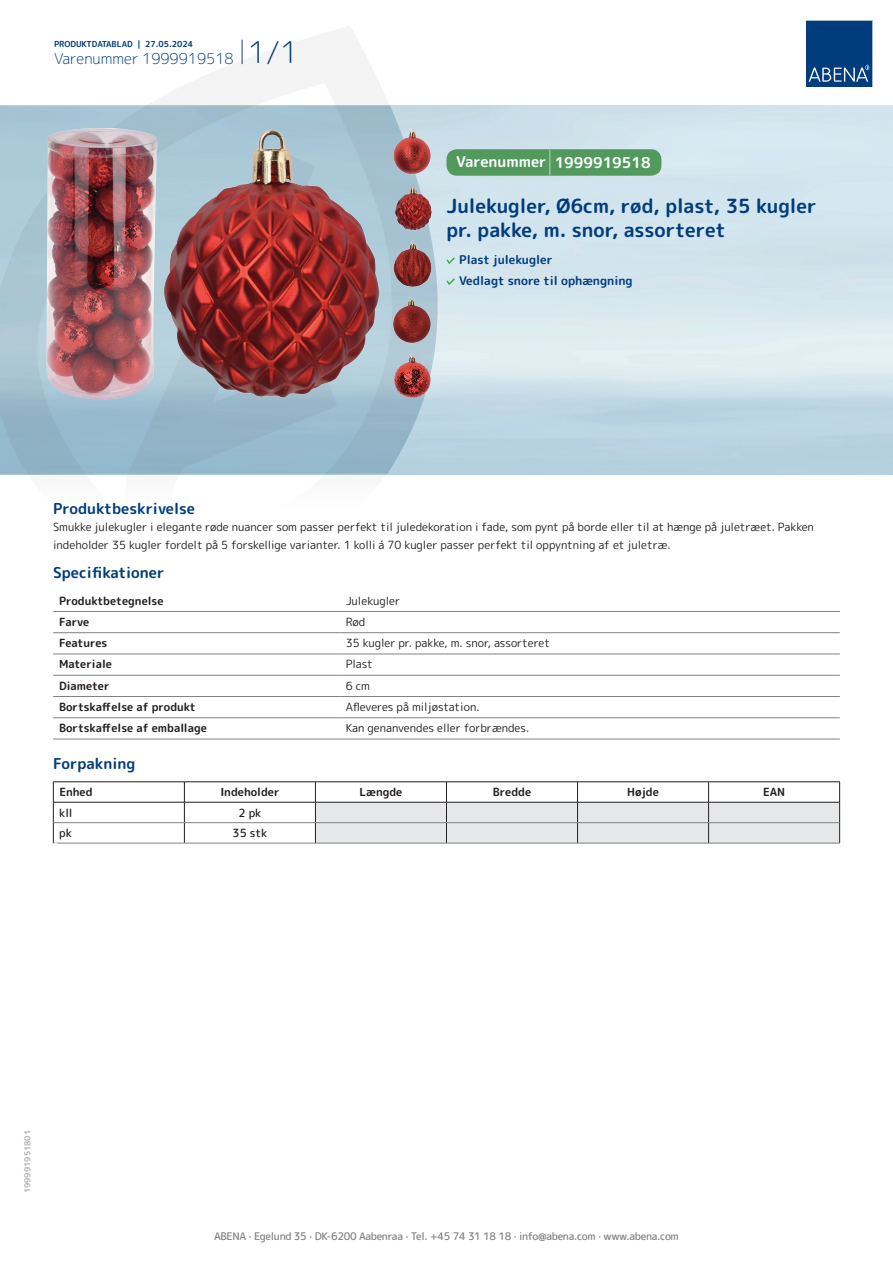
<style>
.page{position:relative;width:893px;height:1263px;background:#fff}
.page>*{position:absolute;margin:0;border:0;box-sizing:border-box;transform-origin:0 0}
.t1{font:700 19.5px/24px "Rounded Mplus 1 c";color:#013d7d}
.t2{font:700 15px "Rounded Mplus 1 c";color:#013d7d}
.t3{font:300 15px "Rounded Mplus 1 c";color:#013d7d}
.t4{font:700 15px "Rounded Mplus 1 c";color:#fff}
.t5{font:700 12px/21px "Rounded Mplus 1 c";color:#013d7d}
.t6{font:11.25px/18px "Rounded Mplus 1 c";color:#231f20}
.t7{font:700 11.25px "Rounded Mplus 1 c";color:#231f20}
.t8{font:500 11.25px "Rounded Mplus 1 c";color:#231f20}
.t9{font:500 10.5px "Rounded Mplus 1 c";letter-spacing:-.03em;color:#808285}
.t10{font:700 10.5px "Rounded Mplus 1 c";color:#fff}
.t11{font:700 8.25px "Rounded Mplus 1 c";color:#013d7d}
.t12{font:700 8.25px "Rounded Mplus 1 c";color:#b2b3b7}
.s1{font-size:30px}
.s2{font-size:25.5px}
</style>
<div class="page">
<svg style="left:0;top:26px;width:439px;height:449px"></svg>
<svg style="left:0;top:106px;width:438px;height:368px;background:#9fbecf"></svg>
<svg style="left:242px;top:40px;width:1px;height:24px"></svg>
<svg style="left:806px;top:20px;width:67px;height:67px;background:#144b86"></svg>
<img style="left:47px;top:129px;width:384px;height:270px">
<hr style="left:53px;top:611px;width:287px;height:1px;background:#808285">
<hr style="left:340px;top:611px;width:500px;height:1px;background:#808285">
<hr style="left:53px;top:632px;width:287px;height:1px;background:#808285">
<hr style="left:340px;top:632px;width:500px;height:1px;background:#808285">
<hr style="left:53px;top:654px;width:287px;height:1px;background:#808285">
<hr style="left:340px;top:654px;width:500px;height:1px;background:#808285">
<hr style="left:53px;top:675px;width:287px;height:1px;background:#808285">
<hr style="left:340px;top:675px;width:500px;height:1px;background:#808285">
<hr style="left:53px;top:696px;width:287px;height:1px;background:#808285">
<hr style="left:340px;top:696px;width:500px;height:1px;background:#808285">
<hr style="left:53px;top:717px;width:287px;height:1px;background:#808285">
<hr style="left:340px;top:717px;width:500px;height:1px;background:#808285">
<hr style="left:53px;top:739px;width:287px;height:1px;background:#808285">
<hr style="left:340px;top:739px;width:500px;height:1px;background:#808285">
<hr style="left:53px;top:781px;width:131px;height:1px;background:#231f20">
<hr style="left:184px;top:781px;width:131px;height:1px;background:#231f20">
<hr style="left:315px;top:781px;width:131px;height:1px;background:#231f20">
<hr style="left:446px;top:781px;width:131px;height:1px;background:#231f20">
<hr style="left:577px;top:781px;width:132px;height:1px;background:#231f20">
<hr style="left:709px;top:781px;width:131px;height:1px;background:#231f20">
<hr style="left:53px;top:802px;width:131px;height:1px;background:#231f20">
<hr style="left:184px;top:802px;width:131px;height:1px;background:#231f20">
<svg style="left:53px;top:782px;width:1px;height:61px"></svg>
<svg style="left:184px;top:782px;width:1px;height:61px"></svg>
<svg style="left:315px;top:782px;width:525px;height:61px"></svg>
<hr style="left:54px;top:822px;width:130px;height:1px;background:#808285">
<hr style="left:184px;top:822px;width:131px;height:1px;background:#808285">
<hr style="left:315px;top:822px;width:131px;height:1px;background:#808285">
<hr style="left:446px;top:822px;width:131px;height:1px;background:#808285">
<hr style="left:577px;top:822px;width:132px;height:1px;background:#808285">
<hr style="left:709px;top:822px;width:130px;height:1px;background:#808285">
<hr style="left:53px;top:843px;width:131px;height:1px;background:#808285">
<hr style="left:184px;top:843px;width:131px;height:1px;background:#808285">
<hr style="left:315px;top:843px;width:131px;height:1px;background:#808285">
<hr style="left:446px;top:843px;width:131px;height:1px;background:#808285">
<hr style="left:577px;top:843px;width:132px;height:1px;background:#808285">
<hr style="left:709px;top:843px;width:131px;height:1px;background:#808285">
<svg style="left:446px;top:257px;width:9px;height:7px"></svg>
<svg style="left:446px;top:278px;width:9px;height:7px"></svg>
<div style="left:446px;top:149px;width:215px;height:27px;background:#52995c;border-radius:10px"></div>
<p class="t11" style="left:54px;top:38px;width:141px">PRODUKTDATABLAD | 27.05.2024</p>
<h2 class="t3" style="left:54px;top:48px;width:246px">Varenummer 1999919518 <span class="s1">1/1</span></h2>
<h2 class="t4" style="left:456px;top:152px;width:196px">Varenummer <span class="s2">|</span> 1999919518</h2>
<h1 class="t1" style="left:446px;top:194px;width:372px">Julekugler, Ø6cm, rød, plast, 35 kugler pr. pakke, m. snor, assorteret</h1>
<p class="t5" style="left:459px;top:249px;width:175px">Plast julekugler<br>Vedlagt snore til ophængning</p>
<h2 class="t2" style="left:53px;top:498px;width:143px">Produktbeskrivelse</h2>
<p class="t6" style="left:53px;top:517px;width:762px">Smukke julekugler i elegante røde nuancer som passer perfekt til juledekoration i fade, som pynt på borde eller til at hænge på juletræet. Pakken indeholder 35 kugler fordelt på 5 forskellige varianter. 1 kolli á 70 kugler passer perfekt til oppyntning af et juletræ.</p>
<h2 class="t2" style="left:53px;top:562px;width:113px">Specifikationer</h2>
<p class="t7" style="left:59px;top:592px;width:106px">Produktbetegnelse</p>
<p class="t6" style="left:346px;top:591px;width:56px">Julekugler</p>
<p class="t7" style="left:59px;top:614px;width:32px">Farve</p>
<p class="t6" style="left:346px;top:613px;width:21px">Rød</p>
<p class="t7" style="left:59px;top:635px;width:50px">Features</p>
<p class="t6" style="left:346px;top:634px;width:206px">35 kugler pr. pakke, m. snor, assorteret</p>
<p class="t7" style="left:59px;top:656px;width:54px">Materiale</p>
<p class="t6" style="left:346px;top:655px;width:29px">Plast</p>
<p class="t7" style="left:59px;top:678px;width:52px">Diameter</p>
<p class="t6" style="left:346px;top:676px;width:26px">6 cm</p>
<p class="t7" style="left:59px;top:699px;width:138px">Bortskaffelse af produkt</p>
<p class="t6" style="left:346px;top:698px;width:135px">Afleveres på miljøstation.</p>
<p class="t7" style="left:59px;top:720px;width:149px">Bortskaffelse af emballage</p>
<p class="t6" style="left:346px;top:719px;width:185px">Kan genanvendes eller forbrændes.</p>
<h2 class="t2" style="left:53px;top:753px;width:84px">Forpakning</h2>
<p class="t7" style="left:59px;top:784px;width:35px">Enhed</p>
<p class="t7" style="left:220px;top:784px;width:61px">Indeholder</p>
<p class="t7" style="left:359px;top:784px;width:44px">Længde</p>
<p class="t7" style="left:493px;top:784px;width:40px">Bredde</p>
<p class="t7" style="left:627px;top:784px;width:33px">Højde</p>
<p class="t7" style="left:763px;top:784px;width:24px">EAN</p>
<p class="t8" style="left:59px;top:804px;width:15px">kll</p>
<p class="t8" style="left:238px;top:804px;width:24px">2 pk</p>
<p class="t8" style="left:59px;top:825px;width:14px">pk</p>
<p class="t8" style="left:233px;top:825px;width:36px">35 stk</p>
<p class="t10" style="left:53px;top:838px;width:7px">*</p>
<p class="t12" style="left:22px;top:1193px;width:65px;rotate:-90deg">199991951801</p>
<p class="t9" style="left:214px;top:1229px;width:466px">ABENA · Egelund 35 · DK-6200 Aabenraa · Tel. +45 74 31 18 18 · info@abena.com · www.abena.com</p>
</div>
